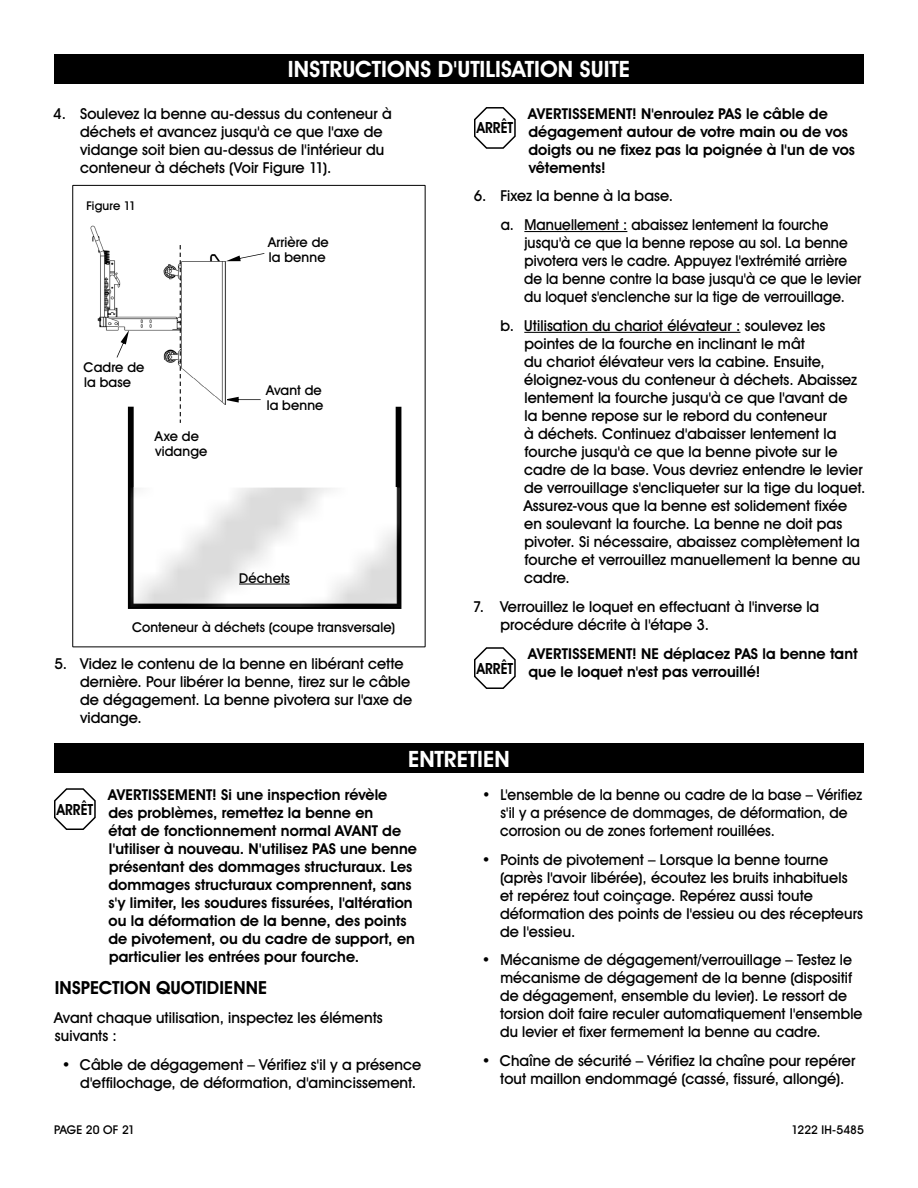
<style>
.page{position:relative;width:918px;height:1188px;background:#fff}
.page>*{position:absolute;margin:0;border:0;box-sizing:border-box;transform-origin:0 0}
.t1{font:700 22.5px "Uline Two Knine";color:#fff}
.t2{font:700 18px "Uline Two Knine";letter-spacing:.005em;color:#000}
.t3{font:700 15.3px "Uline Two Knine";color:#000;scale:.89 1}
.t4{font:15px/18px "Uline Two Knine";letter-spacing:.005em;color:#000}
.t5{font:700 15px/18px "Uline Two Knine";letter-spacing:.005em;color:#000}
.t6{font:15px/18px "Uline Two Knine";letter-spacing:.005em;color:#000;scale:.95 1}
.t7{font:15px/18px "Uline Two Knine";letter-spacing:.005em;color:#000;scale:.96 1}
.t8{font:13.5px/15px "Uline Two Knine";letter-spacing:.01em;color:#000}
.t9{font:12px "Uline Two Knine";letter-spacing:-.005em;color:#000}
</style>
<div class="page">
<div style="left:54px;top:54px;width:810px;height:30px;background:#000"></div>
<div style="left:54px;top:743px;width:810px;height:30px;background:#000"></div>
<hr style="left:524px;top:231px;width:103px;height:1px;background:#000">
<hr style="left:524px;top:332px;width:216px;height:1px;background:#000">
<svg style="left:474px;top:107px;width:42px;height:42px"></svg>
<svg style="left:474px;top:647px;width:42px;height:42px"></svg>
<svg style="left:128px;top:407px;width:273px;height:202px"></svg>
<img style="left:130px;top:488px;width:269px;height:119px">
<svg style="left:227px;top:397px;width:34px;height:6px"></svg>
<img style="left:90px;top:225px;width:136px;height:180px">
<svg style="left:180px;top:245px;width:1px;height:178px"></svg>
<svg style="left:117px;top:330px;width:12px;height:28px"></svg>
<svg style="left:226px;top:253px;width:38px;height:8px"></svg>
<svg style="left:54px;top:788px;width:42px;height:42px"></svg>
<hr style="left:239px;top:584px;width:51px;height:1px;background:#000">
<h1 class="t1" style="left:288px;top:56px;width:344px">INSTRUCTIONS D'UTILISATION SUITE</h1>
<p class="t4" style="left:80px;top:104px;width:313px;text-indent:-27px">4. Soulevez la benne au-dessus du conteneur à déchets et avancez jusqu'à ce que l'axe de vidange soit bien au-dessus de l'intérieur du conteneur à déchets (Voir Figure 11).</p>
<p class="t9" style="left:86px;top:199px;width:51px">Figure 11</p>
<p class="t8" style="left:84px;top:359px;width:62px">Cadre de la base</p>
<p class="t8" style="left:155px;top:428px;width:54px">Axe de vidange</p>
<p class="t8" style="left:268px;top:235px;width:62px">Arrière de la benne</p>
<p class="t8" style="left:266px;top:382px;width:59px">Avant de la benne</p>
<p class="t8" style="left:239px;top:570px;width:52px">Déchets</p>
<p class="t8" style="left:132px;top:619px;width:265px">Conteneur à déchets (coupe transversale)</p>
<p class="t4" style="left:80px;top:655px;width:334px;text-indent:-26px">5. Videz le contenu de la benne en libérant cette dernière. Pour libérer la benne, tirez sur le câble de dégagement. La benne pivotera sur l'axe de vidange.</p>
<p class="t5" style="left:528px;top:104px;width:328px">AVERTISSEMENT! N'enroulez PAS le câble de dégagement autour de votre main ou de vos doigts ou ne fixez pas la poignée à l'un de vos vêtements!</p>
<p class="t4" style="left:501px;top:182px;width:329px;line-height:28.8px;text-indent:-27px">6. Fixez la benne à la base.<br>a. Manuellement : abaissez lentement la fourche</p>
<p class="t6" style="left:524px;top:234px;width:357px">jusqu'à ce que la benne repose au sol. La benne pivotera vers le cadre. Appuyez l'extrémité arrière de la benne contre la base jusqu'à ce que le levier du loquet s'enclenche sur la tige de verrouillage.</p>
<p class="t4" style="left:524px;top:317px;width:343px;text-indent:-23px">b. Utilisation du chariot élévateur : soulevez les pointes de la fourche en inclinant le mât<br>du chariot élévateur vers la cabine. Ensuite, éloignez-vous du conteneur à déchets. Abaissez lentement la fourche jusqu'à ce que l'avant de<br>la benne repose sur le rebord du conteneur<br>à déchets. Continuez d'abaisser lentement la fourche jusqu'à ce que la benne pivote sur le cadre de la base. Vous devriez entendre le levier de verrouillage s'encliqueter sur la tige du loquet.<br>Assurez-vous que la benne est solidement fixée en soulevant la fourche. La benne ne doit pas pivoter. Si nécessaire, abaissez complètement la fourche et verrouillez manuellement la benne au cadre.</p>
<p class="t4" style="left:501px;top:597px;width:320px;text-indent:-28px">7. Verrouillez le loquet en effectuant à l'inverse la procédure décrite à l'étape 3.</p>
<p class="t5" style="left:528px;top:644px;width:331px">AVERTISSEMENT! NE déplacez PAS la benne tant que le loquet n'est pas verrouillé!</p>
<p class="t3" style="left:477px;top:119px;width:42px">ARRÊT</p>
<p class="t3" style="left:477px;top:659px;width:42px">ARRÊT</p>
<h1 class="t1" style="left:408px;top:745px;width:103px">ENTRETIEN</h1>
<p class="t5" style="left:108px;top:785px;width:310px">AVERTISSEMENT! Si une inspection révèle<br>des problèmes, remettez la benne en<br>état de fonctionnement normal AVANT de l'utiliser à nouveau. N'utilisez PAS une benne présentant des dommages structuraux. Les dommages structuraux comprennent, sans s'y limiter, les soudures fissurées, l'altération ou la déformation de la benne, des points de pivotement, ou du cadre de support, en particulier les entrées pour fourche.</p>
<p class="t2" style="left:55px;top:977px;width:214px">INSPECTION QUOTIDIENNE</p>
<p class="t4" style="left:54px;top:1009px;width:330px">Avant chaque utilisation, inspectez les éléments suivants :</p>
<p class="t4" style="left:80px;top:1055px;width:343px;text-indent:-18px">• Câble de dégagement – Vérifiez s'il y a présence d'effilochage, de déformation, d'amincissement.</p>
<p class="t3" style="left:57px;top:800px;width:42px">ARRÊT</p>
<p class="t7" style="left:500px;top:785px;width:379px;text-indent:-18px">• L'ensemble de la benne ou cadre de la base – Vérifiez s'il y a présence de dommages, de déformation, de corrosion ou de zones fortement rouillées.</p>
<p class="t4" style="left:500px;top:850px;width:364px;text-indent:-18px">• Points de pivotement – Lorsque la benne tourne (après l'avoir libérée), écoutez les bruits inhabituels et repérez tout coinçage. Repérez aussi toute déformation des points de l'essieu ou des récepteurs de l'essieu.</p>
<p class="t4" style="left:500px;top:951px;width:364px;text-indent:-18px">• Mécanisme de dégagement/verrouillage – Testez le mécanisme de dégagement de la benne (dispositif de dégagement, ensemble du levier). Le ressort de torsion doit faire reculer automatiquement l'ensemble du levier et fixer fermement la benne au cadre.</p>
<p class="t4" style="left:482px;top:1052px;width:375px;text-align:center">• Chaîne de sécurité – Vérifiez la chaîne pour repérer tout maillon endommagé (cassé, fissuré, allongé).</p>
<p class="t9" style="left:54px;top:1122px;width:83px">PAGE 20 OF 21</p>
<p class="t9" style="left:792px;top:1122px;width:74px">1222 IH-5485</p>
</div>
